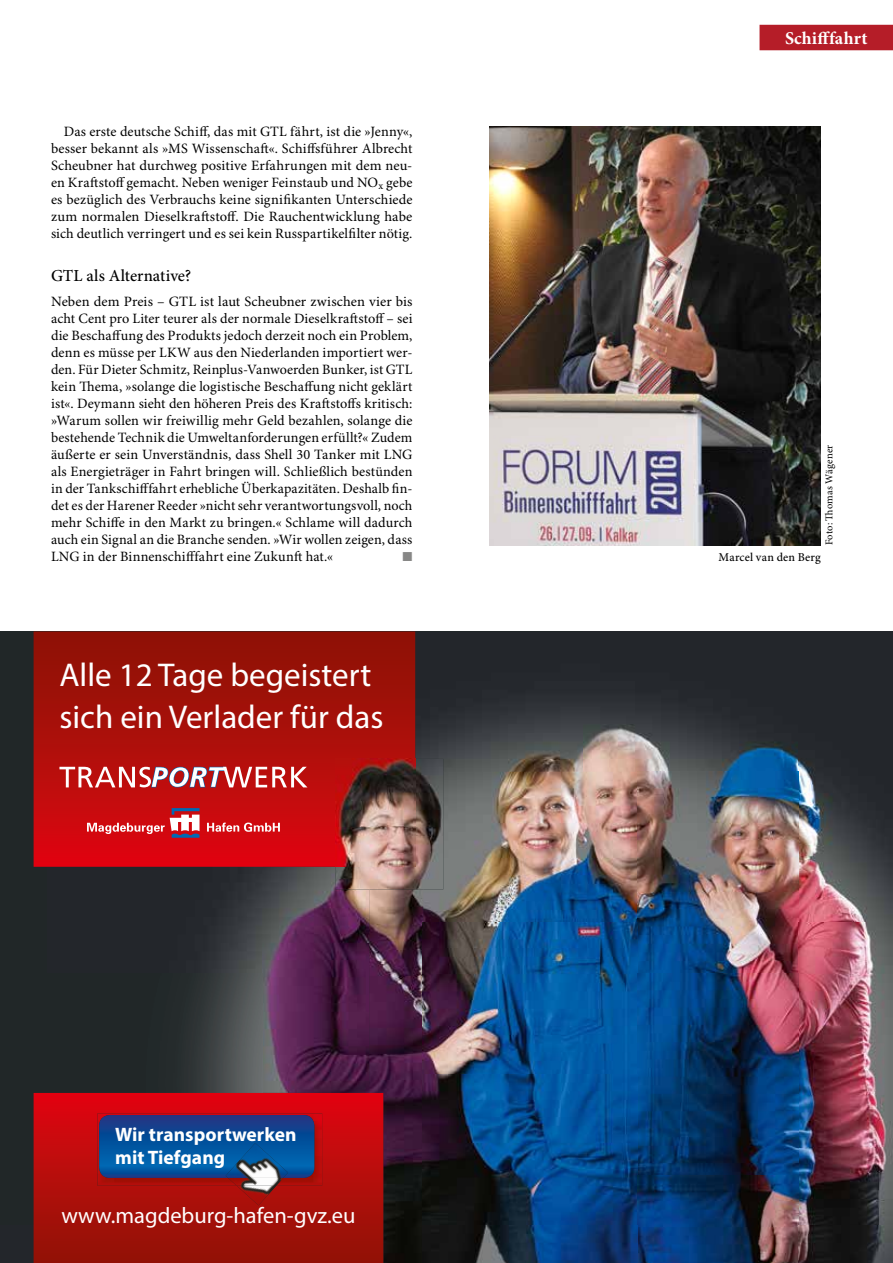
<style>
.page{position:relative;width:893px;height:1263px;background:#fff}
.page>*{position:absolute;margin:0;border:0;box-sizing:border-box;transform-origin:0 0}
.t1{font:33px/42px "Myriad Pro";color:#fff}
.t2{font:22.5px "Myriad Pro";color:#fff}
.t3{font:700 19.5px/22.5px "Myriad Pro";letter-spacing:.005em;color:#fff}
.t4{font:700 18px "Minion Pro";letter-spacing:.005em;color:#fff}
.t5{font:500 16.8px "Minion Pro";color:#000}
.t6{font:14.25px/17px "Minion Pro";letter-spacing:.005em;color:#000;text-align:justify}
.t7{font:500 12px "Minion Pro";letter-spacing:.01em;color:#000}
.t8{font:12px "European Pi Three";color:#878786}
.t9{font:10.5px "Minion Pro";letter-spacing:.01em;color:#000}
</style>
<div class="page">
<div style="left:759px;top:25px;width:134px;height:25px;background:#b51d28"></div>
<img style="left:489px;top:127px;width:332px;height:418px">
<div style="left:0;top:631px;width:48px;height:594px;background:#212728"></div>
<img style="left:415px;top:631px;width:383px;height:141px">
<img style="left:798px;top:631px;width:95px;height:632px">
<img style="left:423px;top:772px;width:375px;height:491px">
<img style="left:48px;top:867px;width:321px;height:226px">
<img style="left:369px;top:889px;width:54px;height:374px">
<img style="left:0;top:1225px;width:34px;height:38px">
<svg style="left:34px;top:631px;width:381px;height:236px;background:#ad0e0a"></svg>
<svg style="left:34px;top:1093px;width:349px;height:170px;background:#b20c0a"></svg>
<svg style="left:59px;top:767px;width:248px;height:20px"></svg>
<svg style="left:87px;top:808px;width:113px;height:30px;background:#cb4048"></svg>
<svg style="left:207px;top:822px;width:73px;height:10px"></svg>
<img style="left:97px;top:1113px;width:225px;height:73px">
<img style="left:237px;top:1186px;width:39px;height:19px">
<img style="left:228px;top:1178px;width:55px;height:8px">
<svg style="left:99px;top:1115px;width:215px;height:63px;background:#105098"></svg>
<img style="left:335px;top:759px;width:108px;height:130px">
<img style="left:335px;top:759px;width:80px;height:108px">
<p class="t6" style="left:51px;top:124px;width:363px;text-indent:13px">Das erste deutsche Schiff, das mit GTL fährt, ist die »Jenny«, besser bekannt als »MS Wissenschaft«. Schiffsführer Albrecht Scheubner hat durchweg positive Erfahrungen mit dem neu&shy;en Kraftstoff gemacht. Neben weniger Feinstaub und NO<sub>x</sub> gebe es bezüglich des Verbrauchs keine signifikanten Unterschiede zum normalen Dieselkraftstoff. Die Rauchentwicklung habe sich deutlich verringert und es sei kein Russpartikelfilter nötig.</p>
<p class="t5" style="left:51px;top:266px;width:142px">GTL als Alternative?</p>
<p class="t6" style="left:51px;top:294px;width:363px">Neben dem Preis – GTL ist laut Scheubner zwischen vier bis acht Cent pro Liter teurer als der normale Dieselkraftstoff – sei die Beschaffung des Produkts jedoch derzeit noch ein Problem, denn es müsse per LKW aus den Niederlanden importiert wer&shy;den. Für Dieter Schmitz, Reinplus-Vanwoerden Bunker, ist GTL kein Thema, »solange die logistische Beschaffung nicht geklärt ist«. Deymann sieht den höheren Preis des Kraftstoffs kritisch: »Warum sollen wir freiwillig mehr Geld bezahlen, solange die bestehende Technik die Umweltanforderungen erfüllt?« Zudem äußerte er sein Unverständnis, dass Shell 30 Tanker mit LNG als Energieträger in Fahrt bringen will. Schließlich bestünden in der Tankschifffahrt erhebliche Überkapazitäten. Deshalb fin&shy;det es der Harener Reeder »nicht sehr verantwortungsvoll, noch mehr Schiffe in den Markt zu bringen.« Schlame will dadurch auch ein Signal an die Branche senden. »Wir wollen zeigen, dass LNG in der Binnenschifffahrt eine Zukunft hat.«</p>
<p class="t8" style="left:402px;top:549px;width:12px">M</p>
<h1 class="t1" style="left:60px;top:653px;width:325px">Alle 12 Tage begeistert sich ein Verlader für das</h1>
<h3 class="t3" style="left:115px;top:1122px;width:183px">Wir transportwerken mit Tiefgang</h3>
<h2 class="t2" style="left:61px;top:1201px;width:295px">www.magdeburg-hafen-gvz.eu</h2>
<p class="t4" style="left:785px;top:28px;width:84px">Schifffahrt</p>
<p class="t9" style="left:823px;top:545px;width:102px;rotate:-90deg">Foto: Thomas Wägener</p>
<p class="t7" style="left:719px;top:550px;width:104px">Marcel van den Berg</p>
</div>
